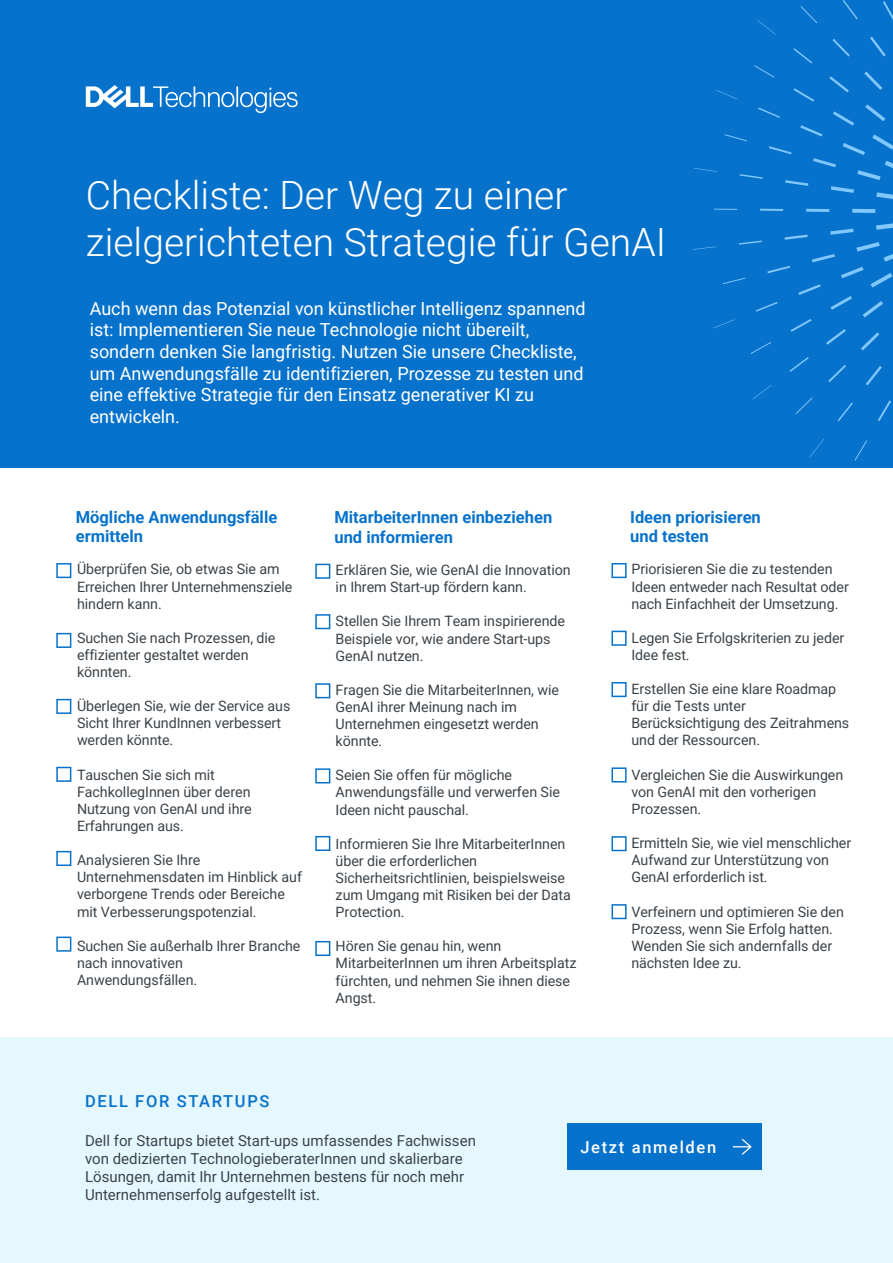
<style>
.page{position:relative;width:893px;height:1263px;background:#fff}
.page>*{position:absolute;margin:0;border:0;box-sizing:border-box;transform-origin:0 0}
.t1{font:300 39px/46.8px "Roboto";color:#fff}
.t2{font:18px/21.6px "Roboto";color:#fff}
.t3{font:700 16.5px/19.8px "Roboto";color:#0672cb}
.t4{font:500 16.5px "Roboto";letter-spacing:.1em;color:#0672cb}
.t5{font:500 16.5px "Roboto";letter-spacing:.1em;color:#fff}
.t6{font:15px/18px "Roboto";color:#3b4349}
.t7{font:14.25px/17.1px "Roboto";letter-spacing:-.005em;color:#3b4349}
</style>
<div class="page">
<div style="left:0;top:0;width:893px;height:468px;background:#0672cb"></div>
<svg style="left:852px;top:209px;width:23px;height:4px"></svg>
<svg style="left:872px;top:134px;width:21px;height:16px"></svg>
<svg style="left:861px;top:332px;width:18px;height:18px"></svg>
<svg style="left:830px;top:296px;width:22px;height:14px"></svg>
<svg style="left:812px;top:254px;width:23px;height:8px"></svg>
<hr style="left:806px;top:209px;width:23px;height:3px;background:#80c7fb">
<svg style="left:813px;top:158px;width:23px;height:9px"></svg>
<svg style="left:833px;top:111px;width:21px;height:15px"></svg>
<svg style="left:864px;top:71px;width:18px;height:19px"></svg>
<svg style="left:878px;top:400px;width:13px;height:21px"></svg>
<svg style="left:828px;top:365px;width:18px;height:17px"></svg>
<svg style="left:791px;top:319px;width:21px;height:13px"></svg>
<svg style="left:767px;top:266px;width:23px;height:7px"></svg>
<hr style="left:760px;top:209px;width:23px;height:2px;background:#80c7fb">
<svg style="left:769px;top:146px;width:23px;height:8px"></svg>
<svg style="left:793px;top:88px;width:21px;height:14px"></svg>
<svg style="left:832px;top:39px;width:18px;height:18px"></svg>
<svg style="left:883px;top:1px;width:10px;height:19px"></svg>
<svg style="left:855px;top:440px;width:12px;height:21px"></svg>
<svg style="left:796px;top:397px;width:17px;height:17px"></svg>
<svg style="left:751px;top:342px;width:20px;height:12px"></svg>
<svg style="left:723px;top:278px;width:22px;height:6px"></svg>
<svg style="left:714px;top:209px;width:23px;height:1px"></svg>
<svg style="left:725px;top:134px;width:22px;height:7px"></svg>
<svg style="left:754px;top:65px;width:20px;height:13px"></svg>
<svg style="left:800px;top:6px;width:17px;height:17px"></svg>
<svg style="left:809px;top:439px;width:15px;height:18px"></svg>
<svg style="left:753px;top:385px;width:18px;height:14px"></svg>
<svg style="left:713px;top:319px;width:22px;height:9px"></svg>
<svg style="left:693px;top:246px;width:23px;height:4px"></svg>
<svg style="left:694px;top:168px;width:23px;height:4px"></svg>
<svg style="left:716px;top:90px;width:21px;height:9px"></svg>
<svg style="left:757px;top:20px;width:19px;height:15px"></svg>
<svg style="left:863px;top:301px;width:20px;height:16px"></svg>
<svg style="left:830px;top:229px;width:23px;height:6px"></svg>
<svg style="left:831px;top:186px;width:23px;height:7px"></svg>
<svg style="left:843px;top:143px;width:22px;height:12px"></svg>
<svg style="left:865px;top:104px;width:20px;height:17px"></svg>
<svg style="left:866px;top:366px;width:16px;height:19px"></svg>
<svg style="left:826px;top:329px;width:20px;height:16px"></svg>
<svg style="left:798px;top:284px;width:23px;height:11px"></svg>
<svg style="left:784px;top:235px;width:24px;height:5px"></svg>
<svg style="left:785px;top:180px;width:23px;height:6px"></svg>
<svg style="left:800px;top:125px;width:22px;height:12px"></svg>
<svg style="left:829px;top:76px;width:20px;height:16px"></svg>
<svg style="left:870px;top:37px;width:16px;height:19px"></svg>
<svg style="left:838px;top:402px;width:15px;height:19px"></svg>
<svg style="left:789px;top:357px;width:20px;height:15px"></svg>
<svg style="left:756px;top:302px;width:22px;height:10px"></svg>
<svg style="left:739px;top:241px;width:23px;height:4px"></svg>
<svg style="left:740px;top:174px;width:23px;height:5px"></svg>
<svg style="left:758px;top:108px;width:22px;height:10px"></svg>
<svg style="left:793px;top:48px;width:19px;height:16px"></svg>
<svg style="left:843px;top:0;width:15px;height:19px"></svg>
<svg style="left:841px;top:242px;width:52px;height:46px"></svg>
<svg style="left:876px;top:223px;width:17px;height:7px"></svg>
<svg style="left:876px;top:192px;width:17px;height:7px"></svg>
<svg style="left:857px;top:161px;width:36px;height:19px"></svg>
<svg style="left:86px;top:85px;width:212px;height:28px"></svg>
<div style="left:56px;top:563px;width:15px;height:15px;border:2px solid #0672cb"></div>
<div style="left:56px;top:699px;width:15px;height:15px;border:2px solid #0672cb"></div>
<div style="left:56px;top:851px;width:15px;height:15px;border:2px solid #0672cb"></div>
<div style="left:315px;top:564px;width:15px;height:15px;border:2px solid #0672cb"></div>
<div style="left:315px;top:614px;width:15px;height:15px;border:2px solid #0672cb"></div>
<div style="left:315px;top:683px;width:15px;height:15px;border:2px solid #0672cb"></div>
<div style="left:611px;top:563px;width:16px;height:15px;border:2px solid #0672cb"></div>
<div style="left:611px;top:631px;width:16px;height:15px;border:2px solid #0672cb"></div>
<div style="left:611px;top:682px;width:16px;height:15px;border:2px solid #0672cb"></div>
<div style="left:56px;top:633px;width:15px;height:15px;border:2px solid #0672cb"></div>
<div style="left:56px;top:767px;width:15px;height:15px;border:2px solid #0672cb"></div>
<div style="left:315px;top:768px;width:15px;height:15px;border:2px solid #0672cb"></div>
<div style="left:611px;top:767px;width:16px;height:15px;border:2px solid #0672cb"></div>
<div style="left:611px;top:836px;width:16px;height:15px;border:2px solid #0672cb"></div>
<div style="left:0;top:1038px;width:893px;height:225px;background:#e5f8ff"></div>
<div style="left:568px;top:1123px;width:194px;height:46px;background:#0672cb"></div>
<svg style="left:733px;top:1139px;width:19px;height:16px"></svg>
<div style="left:56px;top:936px;width:15px;height:16px;border:2px solid #0672cb"></div>
<div style="left:315px;top:836px;width:15px;height:15px;border:2px solid #0672cb"></div>
<div style="left:315px;top:941px;width:15px;height:15px;border:2px solid #0672cb"></div>
<div style="left:611px;top:904px;width:16px;height:15px;border:2px solid #0672cb"></div>
<h1 class="t1" style="left:86px;top:170px;width:582px">Checkliste: Der Weg zu einer zielgerichteten Strategie für GenAI</h1>
<p class="t2" style="left:90px;top:297px;width:497px">Auch wenn das Potenzial von künstlicher Intelligenz spannend ist: Implementieren Sie neue Technologie nicht übereilt, sondern denken Sie langfristig. Nutzen Sie unsere Checkliste, um Anwendungsfälle zu identifizieren, Prozesse zu testen und eine effektive Strategie für den Einsatz generativer KI zu entwickeln.</p>
<p class="t3" style="left:76px;top:506px;width:203px">Mögliche Anwendungsfälle ermitteln</p>
<p class="t7" style="left:77px;top:560px;width:217px">Überprüfen Sie, ob etwas Sie am<br>Erreichen Ihrer Unternehmensziele hindern kann.</p>
<p class="t7" style="left:77px;top:629px;width:200px">Suchen Sie nach Prozessen, die effizienter gestaltet werden könnten.</p>
<p class="t7" style="left:77px;top:697px;width:215px">Überlegen Sie, wie der Service aus<br>Sicht Ihrer KundInnen verbessert werden könnte.</p>
<p class="t7" style="left:77px;top:765px;width:176px">Tauschen Sie sich mit<br>FachkollegInnen über deren<br>Nutzung von GenAI und ihre<br>Erfahrungen aus.</p>
<p class="t7" style="left:77px;top:851px;width:226px">Analysieren Sie Ihre<br>Unternehmensdaten im Hinblick auf verborgene Trends oder Bereiche mit Verbesserungspotenzial.</p>
<p class="t7" style="left:77px;top:936px;width:225px">Suchen Sie außerhalb Ihrer Branche nach innovativen<br>Anwendungsfällen.</p>
<p class="t3" style="left:334px;top:507px;width:219px">MitarbeiterInnen einbeziehen und informieren</p>
<p class="t7" style="left:336px;top:561px;width:237px">Erklären Sie, wie GenAI die Innovation in Ihrem Start-up fördern kann.</p>
<p class="t7" style="left:336px;top:612px;width:231px">Stellen Sie Ihrem Team inspirierende<br>Beispiele vor, wie andere Start-ups<br>GenAI nutzen.</p>
<p class="t7" style="left:336px;top:681px;width:225px">Fragen Sie die MitarbeiterInnen, wie<br>GenAI ihrer Meinung nach im<br>Unternehmen eingesetzt werden könnte.</p>
<p class="t7" style="left:336px;top:766px;width:226px">Seien Sie offen für mögliche<br>Anwendungsfälle und verwerfen Sie<br>Ideen nicht pauschal.</p>
<p class="t7" style="left:336px;top:835px;width:237px">Informieren Sie Ihre MitarbeiterInnen über die erforderlichen<br>Sicherheitsrichtlinien, beispielsweise zum Umgang mit Risiken bei der Data<br>Protection.</p>
<p class="t7" style="left:336px;top:937px;width:242px">Hören Sie genau hin, wenn<br>MitarbeiterInnen um ihren Arbeitsplatz fürchten, und nehmen Sie ihnen diese<br>Angst.</p>
<p class="t3" style="left:630px;top:506px;width:132px">Ideen priorisieren und testen</p>
<p class="t7" style="left:631px;top:560px;width:219px">Priorisieren Sie die zu testenden<br>Ideen entweder nach Resultat oder nach Einfachheit der Umsetzung.</p>
<p class="t7" style="left:631px;top:629px;width:214px">Legen Sie Erfolgskriterien zu jeder<br>Idee fest.</p>
<p class="t7" style="left:631px;top:680px;width:219px">Erstellen Sie eine klare Roadmap für die Tests unter<br>Berücksichtigung des Zeitrahmens und der Ressourcen.</p>
<p class="t7" style="left:631px;top:765px;width:213px">Vergleichen Sie die Auswirkungen von GenAI mit den vorherigen<br>Prozessen.</p>
<p class="t7" style="left:631px;top:834px;width:221px">Ermitteln Sie, wie viel menschlicher<br>Aufwand zur Unterstützung von<br>GenAI erforderlich ist.</p>
<p class="t7" style="left:631px;top:902px;width:214px">Verfeinern und optimieren Sie den<br>Prozess, wenn Sie Erfolg hatten.<br>Wenden Sie sich andernfalls der nächsten Idee zu.</p>
<p class="t4" style="left:85px;top:1089px;width:186px">DELL FOR STARTUPS</p>
<p class="t6" style="left:85px;top:1131px;width:392px">Dell for Startups bietet Start-ups umfassendes Fachwissen von dedizierten TechnologieberaterInnen und skalierbare Lösungen, damit Ihr Unternehmen bestens für noch mehr Unternehmenserfolg aufgestellt ist.</p>
<p class="t5" style="left:580px;top:1135px;width:137px">Jetzt anmelden</p>
</div>
